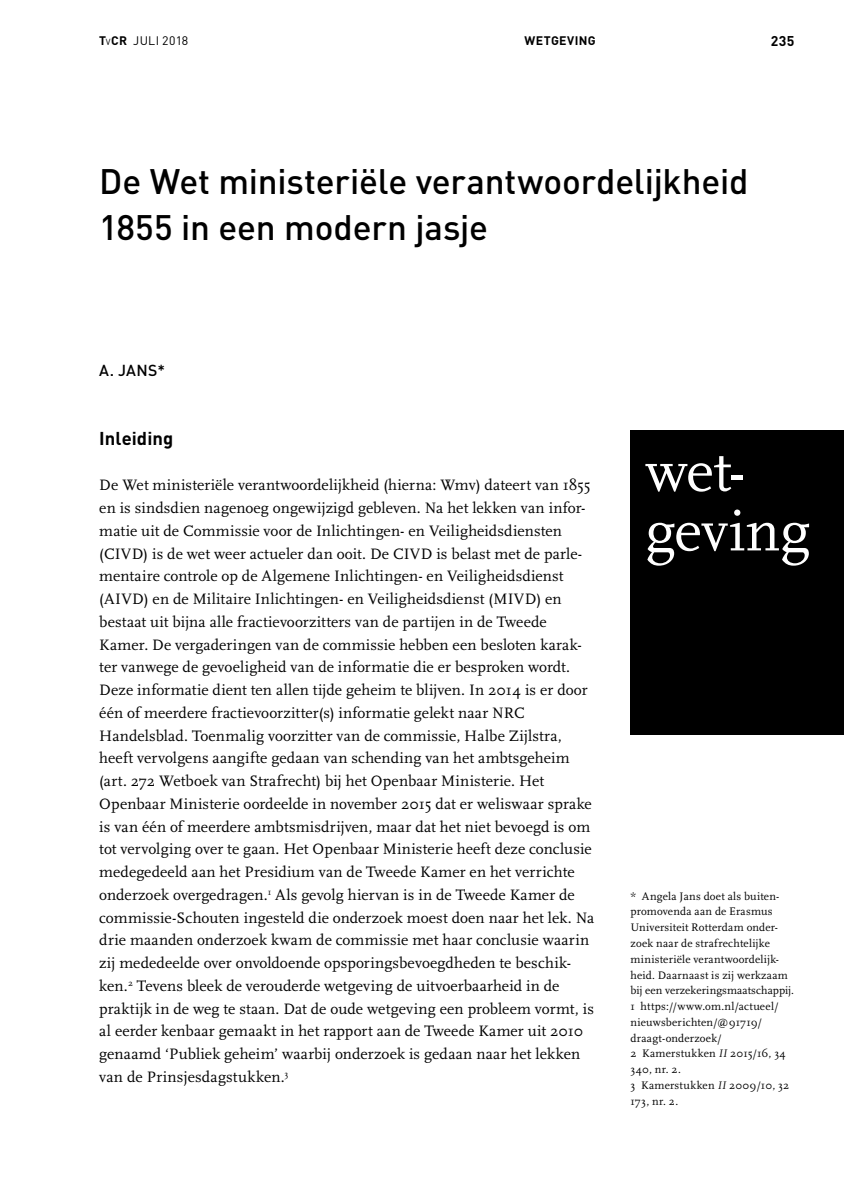
<style>
.page{position:relative;width:844px;height:1191px;background:#fff}
.page>*{position:absolute;margin:0;border:0;box-sizing:border-box;transform-origin:0 0}
.t1{font:59.5px/59.5px "FF Scala";letter-spacing:-.005em;color:#fff}
.t2{font:500 35px/45.5px "DIN";letter-spacing:-.005em;color:#000}
.t3{font:700 18.38px "DIN";letter-spacing:.005em;color:#000}
.t4{font:15.75px/22.8px "FF Scala";letter-spacing:.005em;color:#000}
.t5{font:500 15.75px "DIN";color:#000}
.t6{font:700 14px "DIN";color:#000}
.t7{font:12.25px "DIN";letter-spacing:.02em;color:#000}
.t8{font:700 12.25px "DIN";letter-spacing:.03em;color:#000}
.t9{font:11.38px/15.8px "FF Scala";letter-spacing:.02em;color:#000}
.s1{font-weight:700}
.s2{font-size:8.75px}
.s3{font-style:italic}
</style>
<div class="page">
<div style="left:630px;top:430px;width:213px;height:304px;background:#000"></div>
<p class="t7" style="left:99px;top:33px;width:90px"><span class="s1">T</span><span class="s2">V</span><span class="s1">CR</span> JULI 2018</p>
<p class="t8" style="left:524px;top:32px;width:73px">WETGEVING</p>
<p class="t6" style="left:770px;top:32px;width:25px">235</p>
<h2 class="t2" style="left:99px;top:158px;width:650px">De Wet ministeriële verantwoordelijkheid<br>1855 in een modern jasje</h2>
<p class="t5" style="left:99px;top:361px;width:67px">A. JANS*</p>
<p class="t3" style="left:99px;top:426px;width:76px">Inleiding</p>
<p class="t4" style="left:99px;top:474px;width:496px">De Wet ministeriële verantwoordelijkheid (hierna: Wmv) dateert van 1855 en is sindsdien nagenoeg ongewijzigd gebleven. Na het lekken van infor&shy;matie uit de Commissie voor de Inlichtingen- en Veiligheidsdiensten (CIVD) is de wet weer actueler dan ooit. De CIVD is belast met de parle&shy;mentaire controle op de Algemene Inlichtingen- en Veiligheidsdienst (AIVD) en de Militaire Inlichtingen- en Veiligheidsdienst (MIVD) en bestaat uit bijna alle fractievoorzitters van de partijen in de Tweede Kamer. De vergaderingen van de commissie hebben een besloten karak&shy;ter vanwege de gevoeligheid van de informatie die er besproken wordt.<br>Deze informatie dient ten allen tijde geheim te blijven. In 2014 is er door één of meerdere fractievoorzitter(s) informatie gelekt naar NRC Handelsblad. Toenmalig voorzitter van de commissie, Halbe Zijlstra, heeft vervolgens aangifte gedaan van schending van het ambtsgeheim (art. 272 Wetboek van Strafrecht) bij het Openbaar Ministerie. Het Openbaar Ministerie oordeelde in november 2015 dat er weliswaar sprake is van één of meerdere ambtsmisdrijven, maar dat het niet bevoegd is om tot vervolging over te gaan. Het Openbaar Ministerie heeft deze conclusie medegedeeld aan het Presidium van de Tweede Kamer en het verrichte onderzoek overgedragen.<sup>1</sup> Als gevolg hiervan is in de Tweede Kamer de commissie-Schouten ingesteld die onderzoek moest doen naar het lek. Na drie maanden onderzoek kwam de commissie met haar conclusie waarin zij mededeelde over onvoldoende opsporingsbevoegdheden te beschik&shy;ken.<sup>2</sup> Tevens bleek de verouderde wetgeving de uitvoerbaarheid in de praktijk in de weg te staan. Dat de oude wetgeving een probleem vormt, is al eerder kenbaar gemaakt in het rapport aan de Tweede Kamer uit 2010 genaamd ‘Publiek geheim’ waarbij onderzoek is gedaan naar het lekken van de Prinsjesdagstukken.<sup>3</sup></p>
<h1 class="t1" style="left:645px;top:443px;width:166px">wet&shy;geving</h1>
<p class="t9" style="left:630px;top:888px;width:165px">* Angela Jans doet als buiten&shy;promovenda aan de Erasmus<br>Universiteit Rotterdam onder&shy;zoek naar de strafrechtelijke ministeriële verantwoordelijk&shy;heid. Daarnaast is zij werkzaam bij een verzekeringsmaatschappij.<br>1 https://www.om.nl/actueel/ nieuwsberichten/@91719/ draagt-onderzoek/<br>2 Kamerstukken <span class="s3">II</span> 2015/16, 34<br>340, nr. 2.<br>3 Kamerstukken <span class="s3">II</span> 2009/10, 32<br>173, nr. 2.</p>
</div>
